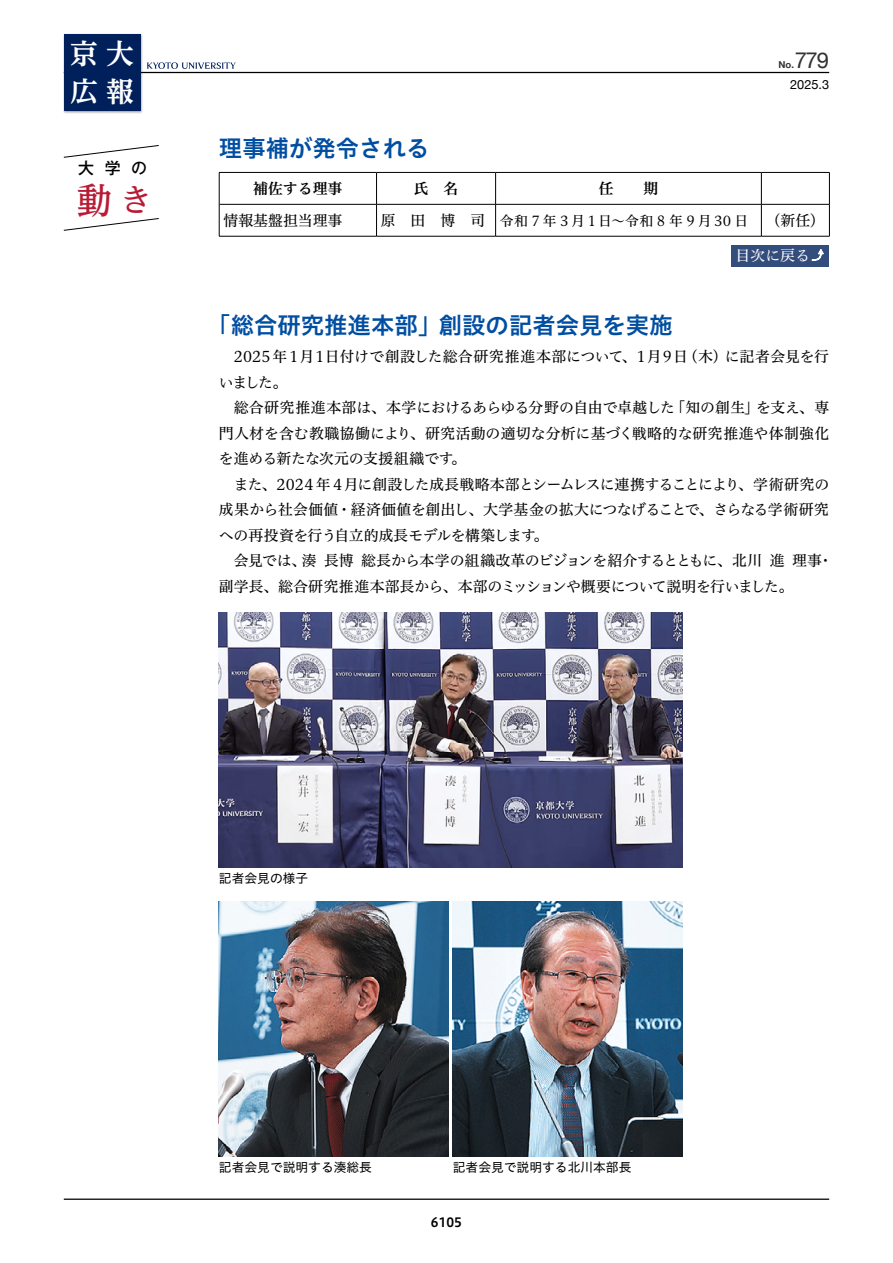
<style>
.page{position:relative;width:893px;height:1263px;background:#fff}
.page>*{position:absolute;margin:0;border:0;box-sizing:border-box;transform-origin:0 0}
.t1{font:500 36.15px "UD Reimin Pro";color:#b81b35}
.t2{font:700 27.75px/38.2px "UD Reimin Pro";color:#fff}
.t3{font:23.4px "Hiragino UD Sans Std W6";color:#004ea2}
.t4{font:22.05px "Helvetica Neue";color:#333}
.t5{font:500 15.9px "Gothic MB101 Pro";color:#000}
.t6{font:14.85px/25.5px "Hiragino UD Serif Std N W4";letter-spacing:-.005em;color:#000}
.t7{font:14.85px "Hiragino UD Serif Std N W6";color:#000}
.t8{font:14.85px "Hiragino UD Serif Std N W4";color:#fff}
.t9{font:13.8px "Hiragino UD Serif Std N W4";letter-spacing:.17em;color:#000}
.t10{font:12.75px "Hiragino UD Sans Std W4";color:#000}
.t11{font:12.75px "Helvetica Neue";color:#000}
.t12{font:12.75px "Hiragino UD Sans Std W6";color:#000}
.t13{font:700 9.6px "Helvetica Neue";color:#333}
.s1{font-size:31.95px}
.s2{font-size:14.85px}
.s3{font-family:"Shin Go Pr 6 N";font-weight:900}
</style>
<div class="page">
<hr style="left:64px;top:1198px;width:765px;height:2px;background:#000">
<svg style="left:63px;top:218px;width:96px;height:13px"></svg>
<svg style="left:63px;top:145px;width:96px;height:13px"></svg>
<hr style="left:64px;top:72px;width:765px;height:1px;background:#000">
<div style="left:63px;top:33px;width:80px;height:81px;background:#000;opacity:.4"></div>
<div style="left:64px;top:34px;width:76px;height:77px;background:#00205b"></div>
<svg style="left:147px;top:62px;width:89px;height:7px"></svg>
<hr style="left:376px;top:173px;width:1px;height:31px;background:#000">
<hr style="left:495px;top:173px;width:1px;height:31px;background:#000">
<hr style="left:761px;top:173px;width:1px;height:31px;background:#000">
<hr style="left:219px;top:204px;width:158px;height:1px;background:#000">
<hr style="left:377px;top:204px;width:119px;height:1px;background:#000">
<hr style="left:376px;top:205px;width:1px;height:31px;background:#000">
<hr style="left:496px;top:204px;width:265px;height:1px;background:#000">
<hr style="left:495px;top:205px;width:1px;height:31px;background:#000">
<hr style="left:761px;top:204px;width:68px;height:1px;background:#000">
<hr style="left:761px;top:205px;width:1px;height:31px;background:#000">
<hr style="left:219px;top:236px;width:158px;height:1px;background:#000">
<hr style="left:377px;top:236px;width:119px;height:1px;background:#000">
<hr style="left:496px;top:236px;width:265px;height:1px;background:#000">
<hr style="left:761px;top:236px;width:69px;height:1px;background:#000">
<hr style="left:219px;top:172px;width:158px;height:1px;background:#000">
<hr style="left:219px;top:173px;width:1px;height:31px;background:#000">
<hr style="left:377px;top:172px;width:119px;height:1px;background:#000">
<hr style="left:496px;top:172px;width:265px;height:1px;background:#000">
<hr style="left:761px;top:172px;width:69px;height:1px;background:#000">
<hr style="left:829px;top:173px;width:1px;height:31px;background:#000">
<hr style="left:219px;top:204px;width:1px;height:32px;background:#000">
<hr style="left:829px;top:204px;width:1px;height:32px;background:#000">
<div style="left:731px;top:245px;width:98px;height:21px;background:#334d7c"></div>
<img style="left:453px;top:901px;width:229px;height:256px">
<img style="left:219px;top:901px;width:230px;height:256px">
<img style="left:219px;top:612px;width:463px;height:255px">
<h2 class="t2" style="left:70px;top:34px;width:65px">京大広報</h2>
<p class="t5" style="left:78px;top:155px;width:71px">大学の</p>
<h1 class="t1" style="left:77px;top:170px;width:77px">動<span class="s1">き</span></h1>
<p class="t13" style="left:778px;top:57px;width:17px">No.</p>
<h3 class="t4" style="left:795px;top:45px;width:36px">779</h3>
<p class="t11" style="left:790px;top:75px;width:41px">2025.3</p>
<h3 class="t3" style="left:219px;top:130px;width:212px">理事補が発令される</h3>
<p class="t7" style="left:253px;top:177px;width:91px">補佐する理事</p>
<p class="t7" style="left:414px;top:177px;width:46px">氏　名</p>
<p class="t7" style="left:599px;top:177px;width:61px">任　　期</p>
<p class="t6" style="left:223px;top:207px;width:121px">情報基盤担当理事</p>
<p class="t9" style="left:381px;top:210px;width:446px"><span class="s2">原　田　博　司</span> 令和 7 年 3月1日～令和 8 年 9月30 日 <span class="s2">（新任）</span></p>
<p class="t8" style="left:736px;top:244px;width:91px">目次に戻る<span class="s3">⤴</span></p>
<h3 class="t3" style="left:207px;top:307px;width:467px">「総合研究推進本部」創設の記者会見を実施</h3>
<p class="t6" style="left:219px;top:343px;width:612px;text-indent:15px">2025 年1月1日付けで創設した総合研究推進本部について、1月9日（木）に記者会見を行いました。</p>
<p class="t6" style="left:219px;top:394px;width:612px;text-align:justify;text-indent:15px">総合研究推進本部は、本学におけるあらゆる分野の自由で卓越した「知の創生」を支え、専門人材を含む教職協働により、研究活動の適切な分析に基づく戦略的な研究推進や体制強化を進める新たな次元の支援組織です。</p>
<p class="t6" style="left:219px;top:471px;width:612px;text-align:justify;text-indent:15px">また、2024 年 4月に創設した成長戦略本部とシームレスに連携することにより、学術研究の成果から社会価値・経済価値を創出し、大学基金の拡大につなげることで、さらなる学術研究への再投資を行う自立的成長モデルを構築します。</p>
<p class="t6" style="left:219px;top:547px;width:615px;text-indent:15px">会見では、湊 長博 総長から本学の組織改革のビジョンを紹介するとともに、北川 進 理事・副学長、総合研究推進本部長から、本部のミッションや概要について説明を行いました。</p>
<p class="t10" style="left:219px;top:868px;width:91px">記者会見の様子</p>
<p class="t10" style="left:219px;top:1158px;width:155px">記者会見で説明する湊総長</p>
<p class="t10" style="left:453px;top:1158px;width:180px">記者会見で説明する北川本部長</p>
<p class="t12" style="left:431px;top:1213px;width:33px">6105</p>
</div>
